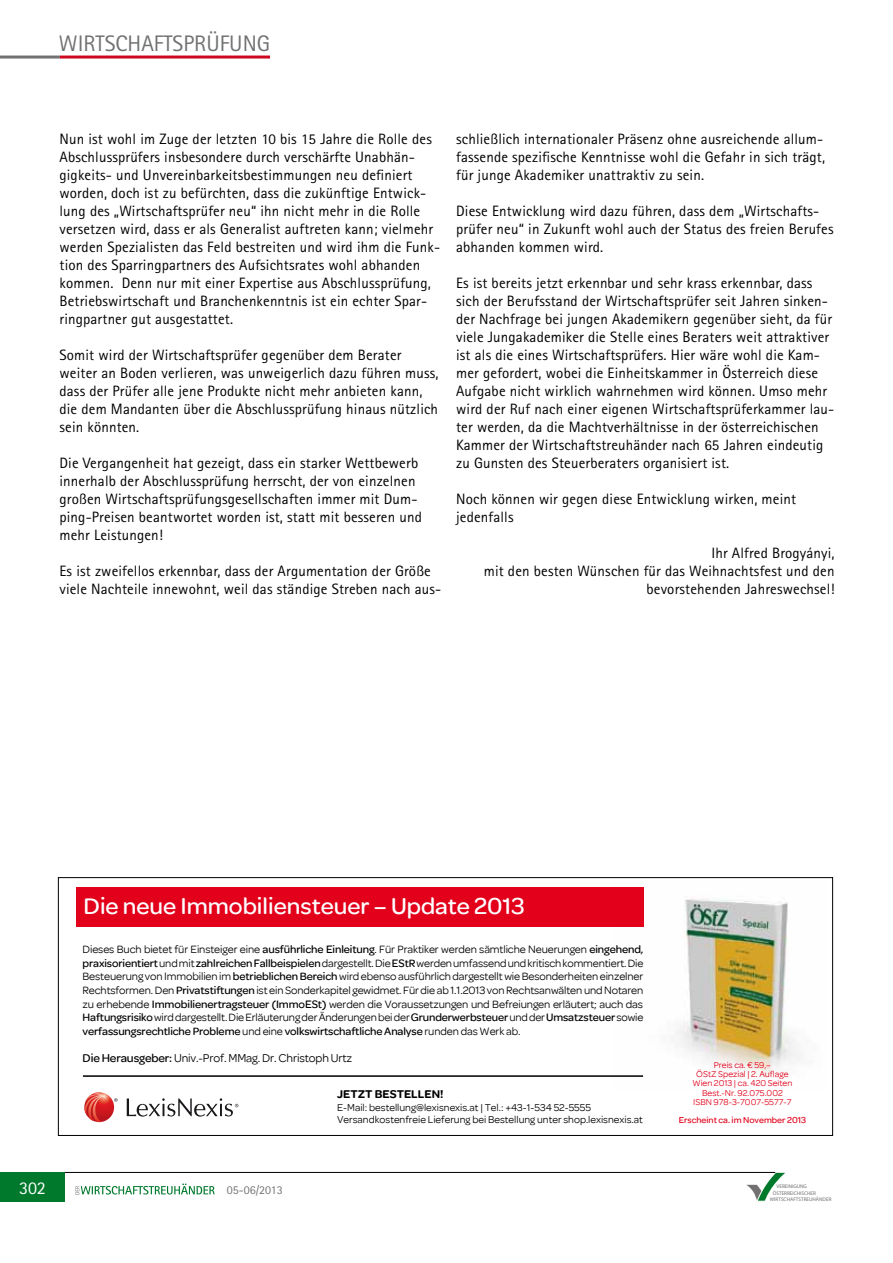
<style>
.page{position:relative;width:893px;height:1263px;background:#fff}
.page>*{position:absolute;margin:0;border:0;box-sizing:border-box;transform-origin:0 0}
.t1{font:500 24.3px "Omnes";color:#fff}
.t2{font:22.5px "Rotis Sans Serif Std";color:#707172}
.t3{font:18px "Rotis Sans Serif Std";color:#fff}
.t4{font:15px/18px "Rotis Sans Serif Std";letter-spacing:.01em;color:#000}
.t5{font:12.15px "Omnes";letter-spacing:-.01em;color:#000}
.t6{font:600 12.15px "Omnes";color:#000}
.t7{font:12px "Rotis Sans Serif Std";color:#707172}
.t8{font:11.4px/13.6px "Omnes";letter-spacing:-.01em;color:#000;text-align:justify}
.t9{font:10.65px/12.8px "Omnes";color:#000}
.t10{font:9.15px/9.1px "Omnes";color:#e2001a;text-align:center}
.t11{font:500 9.15px "Omnes";color:#e2001a}
.t12{font:5.25px/6.3px "AT Rotis Sans Serif";color:#737172}
.t13{font:5.25px "AT Rotis Sans Serif";color:#707172}
.s1{font-weight:500}
</style>
<div class="page">
<svg style="left:746px;top:1172px;width:40px;height:30px"></svg>
<div style="left:0;top:1172px;width:65px;height:30px;background:#00792c"></div>
<hr style="left:65px;top:1172px;width:710px;height:1px;background:#000">
<svg style="left:75px;top:1183px;width:140px;height:11px"></svg>
<hr style="left:0;top:56px;width:60px;height:3px;background:#707172">
<hr style="left:60px;top:56px;width:210px;height:3px;background:#cd071e">
<svg style="left:127px;top:1098px;width:111px;height:19px"></svg>
<svg style="left:84px;top:1092px;width:30px;height:30px"></svg>
<svg style="left:85px;top:1093px;width:33px;height:29px"></svg>
<img style="left:643px;top:898px;width:157px;height:179px">
<hr style="left:83px;top:1075px;width:560px;height:2px;background:#000">
<div style="left:76px;top:887px;width:568px;height:40px;background:#e2001a"></div>
<div style="left:58px;top:877px;width:775px;height:259px;border:1px solid #000"></div>
<h2 class="t2" style="left:59px;top:30px;width:213px">WIRTSCHAFTSPRÜFUNG</h2>
<p class="t4" style="left:60px;top:130px;width:382px">Nun ist wohl im Zuge der letzten 10 bis 15 Jahre die Rolle des Abschlussprüfers insbesondere durch verschärfte Unabhän&shy;gigkeits- und Unvereinbarkeitsbestimmungen neu definiert worden, doch ist zu befürchten, dass die zukünftige Entwick&shy;lung des „Wirtschaftsprüfer neu“ ihn nicht mehr in die Rolle versetzen wird, dass er als Generalist auftreten kann; vielmehr werden Spezialisten das Feld bestreiten und wird ihm die Funk&shy;tion des Sparringpartners des Aufsichtsrates wohl abhanden kommen. Denn nur mit einer Expertise aus Abschlussprüfung, Betriebswirtschaft und Branchenkenntnis ist ein echter Spar&shy;ringpartner gut ausgestattet.</p>
<p class="t4" style="left:60px;top:346px;width:380px">Somit wird der Wirtschaftsprüfer gegenüber dem Berater weiter an Boden verlieren, was unweigerlich dazu führen muss, dass der Prüfer alle jene Produkte nicht mehr anbieten kann, die dem Mandanten über die Abschlussprüfung hinaus nützlich sein könnten.</p>
<p class="t4" style="left:60px;top:454px;width:364px">Die Vergangenheit hat gezeigt, dass ein starker Wettbewerb innerhalb der Abschlussprüfung herrscht, der von einzelnen großen Wirtschaftsprüfungsgesellschaften immer mit Dum&shy;ping-Preisen beantwortet worden ist, statt mit besseren und mehr Leistungen!</p>
<p class="t4" style="left:60px;top:562px;width:383px">Es ist zweifellos erkennbar, dass der Argumentation der Größe viele Nachteile innewohnt, weil das ständige Streben nach aus-</p>
<p class="t4" style="left:456px;top:130px;width:370px;text-align:justify">schließlich internationaler Präsenz ohne ausreichende allum&shy;fassende spezifische Kenntnisse wohl die Gefahr in sich trägt, für junge Akademiker unattraktiv zu sein.</p>
<p class="t4" style="left:456px;top:202px;width:379px">Diese Entwicklung wird dazu führen, dass dem „Wirtschafts&shy;prüfer neu“ in Zukunft wohl auch der Status des freien Berufes abhanden kommen wird.</p>
<p class="t4" style="left:456px;top:274px;width:380px">Es ist bereits jetzt erkennbar und sehr krass erkennbar, dass sich der Berufsstand der Wirtschaftsprüfer seit Jahren sinken&shy;der Nachfrage bei jungen Akademikern gegenüber sieht, da für viele Jungakademiker die Stelle eines Beraters weit attraktiver ist als die eines Wirtschaftsprüfers. Hier wäre wohl die Kam&shy;mer gefordert, wobei die Einheitskammer in Österreich diese Aufgabe nicht wirklich wahrnehmen wird können. Umso mehr wird der Ruf nach einer eigenen Wirtschaftsprüferkammer lau&shy;ter werden, da die Machtverhältnisse in der österreichischen Kammer der Wirtschaftstreuhänder nach 65 Jahren eindeutig zu Gunsten des Steuerberaters organisiert ist.</p>
<p class="t4" style="left:456px;top:490px;width:341px">Noch können wir gegen diese Entwicklung wirken, meint jedenfalls</p>
<p class="t4" style="left:484px;top:544px;width:352px;text-align:right">Ihr Alfred Brogyányi,<br>mit den besten Wünschen für das Weihnachtsfest und den bevorstehenden Jahreswechsel!</p>
<h1 class="t1" style="left:84px;top:893px;width:443px">Die neue Immobiliensteuer – Update 2013</h1>
<p class="t8" style="left:83px;top:942px;width:562px">Dieses Buch bietet für Einsteiger eine <span class="s1">ausführliche Einleitung</span>. Für Praktiker werden sämtliche Neuerungen <span class="s1">eingehend, praxisorientiert</span> und mit <span class="s1">zahlreichen Fallbeispielen</span> dargestellt. Die <span class="s1">EStR</span> werden umfassend und kritisch kommentiert. Die Besteuerung von Immobilien im <span class="s1">betrieblichen Bereich</span> wird ebenso ausführlich dargestellt wie Besonderheiten einzelner Rechtsformen. Den <span class="s1">Privatstiftungen</span> ist ein Sonderkapitel gewidmet. Für die ab 1.1.2013 von Rechtsanwälten und Notaren zu erhebende <span class="s1">Immobilienertragsteuer (ImmoESt)</span> werden die Voraussetzungen und Befreiungen erläutert; auch das <span class="s1">Haftungsrisiko</span> wird dargestellt. Die Erläuterung der Änderungen bei der <span class="s1">Grunderwerbsteuer</span> und der <span class="s1">Umsatzsteuer</span> sowie <span class="s1">verfassungsrechtliche Probleme</span> und eine <span class="s1">volkswirtschaftliche Analyse</span> runden das Werk ab.</p>
<p class="t5" style="left:83px;top:1051px;width:271px"><span class="s1">Die Herausgeber:</span> Univ.-Prof. MMag. Dr. Christoph Urtz</p>
<p class="t3" style="left:19px;top:1177px;width:28px">302</p>
<p class="t7" style="left:227px;top:1183px;width:57px">05-06/2013</p>
<p class="t6" style="left:337px;top:1087px;width:108px">JETZT BESTELLEN!</p>
<p class="t9" style="left:337px;top:1101px;width:307px">E-Mail: bestellung@lexisnexis.at | Tel.: +43-1-534 52-5555<br>Versandkostenfreie Lieferung bei Bestellung unter shop.lexisnexis.at</p>
<p class="t10" style="left:692px;top:1061px;width:101px">Preis ca. € 59,–<br>ÖStZ Spezial | 2. Auflage<br>Wien 2013 | ca. 420 Seiten<br>Best.-Nr. 92.075.002<br>ISBN 978-3-7007-5577-7</p>
<p class="t11" style="left:679px;top:1115px;width:129px">Erscheint ca. im November 2013</p>
<p class="t13" style="left:776px;top:1183px;width:32px">VEREINIGUNG</p>
<p class="t12" style="left:770px;top:1190px;width:63px;text-indent:3px">ÖSTERREICHISCHER<br>WIRTSCHAFTSTREUHÄNDER</p>
</div>
